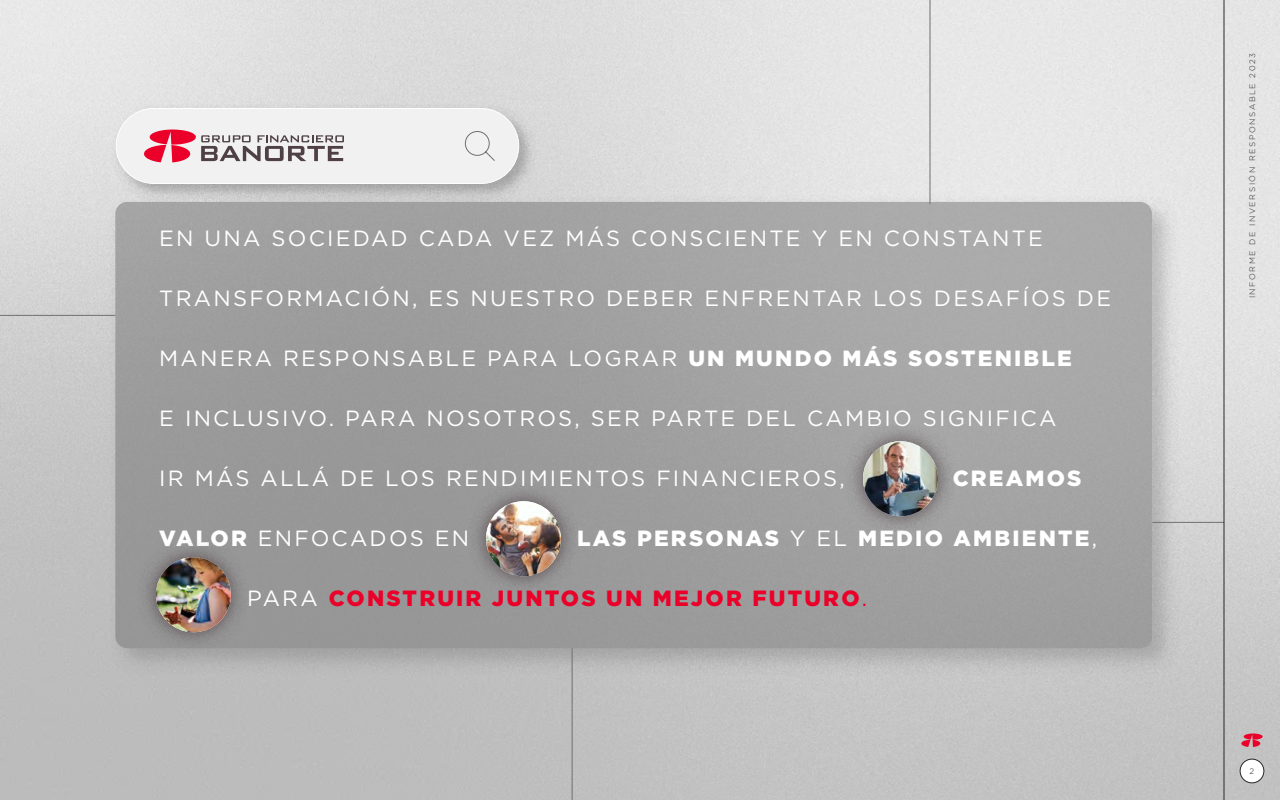
<style>
.page{position:relative;width:1280px;height:800px;background:#fff}
.page>*{position:absolute;margin:0;border:0;box-sizing:border-box;transform-origin:0 0}
.t1{font:22px "Gotham";letter-spacing:.1em;color:#fff}
.t2{font:900 22px "Gotham";letter-spacing:.1em;color:#fff}
.t3{font:900 22px "Gotham";letter-spacing:.1em;color:#eb0029}
.t4{font:300 8px "Gotham";letter-spacing:.2em;color:#282828}
.s1{font-weight:900}
.s2{font-weight:400}
.s3{font-weight:400;color:#fff}
</style>
<div class="page">
<img style="left:0;top:0;width:1280px;height:800px">
<div style="left:109px;top:195px;width:1071px;height:481px;background:#707070;opacity:.75"></div>
<div style="left:115px;top:202px;width:1037px;height:446px;background:#9f9f9f;border-radius:12px"></div>
<div style="left:137px;top:538px;width:113px;height:113px;background:#4e4044;opacity:.75"></div>
<img style="left:156px;top:557px;width:75px;height:75px;border-radius:38px">
<div style="left:467px;top:482px;width:113px;height:113px;background:#4e4044;opacity:.75"></div>
<img style="left:486px;top:501px;width:75px;height:75px;border-radius:38px">
<div style="left:844px;top:422px;width:113px;height:113px;background:#4e4044;opacity:.75"></div>
<img style="left:863px;top:441px;width:75px;height:75px;border-radius:38px">
<div style="left:111px;top:104px;width:427px;height:99px;background:#707070;opacity:.5"></div>
<div style="left:116px;top:108px;width:403px;height:75px;background:#f1f1f1;border-radius:37px"></div>
<div style="left:116px;top:108px;width:403px;height:76px;border:1px solid #fff;border-radius:37px"></div>
<svg style="left:465px;top:131px;width:30px;height:30px"></svg>
<svg style="left:144px;top:129px;width:200px;height:33px"></svg>
<hr style="left:0;top:315px;width:115px;height:1px;background:#707070">
<hr style="left:1152px;top:522px;width:72px;height:1px;background:#707070">
<hr style="left:572px;top:648px;width:1px;height:152px;background:#707070">
<hr style="left:930px;top:0;width:1px;height:204px;background:#707070">
<div style="left:1240px;top:759px;width:24px;height:24px;background:#fff;border-radius:50%"></div>
<div style="left:1240px;top:759px;width:24px;height:24px;border:1px solid #282828;border-radius:50%"></div>
<hr style="left:1224px;top:0;width:1px;height:800px;background:#282828">
<svg style="left:1241px;top:733px;width:22px;height:14px"></svg>
<p class="t1" style="left:159px;top:224px;width:885px">EN UNA SOCIEDAD CADA VEZ MÁS CONSCIENTE Y EN CONSTANTE</p>
<p class="t1" style="left:159px;top:284px;width:953px">TRANSFORMACIÓN, ES NUESTRO DEBER ENFRENTAR LOS DESAFÍOS DE</p>
<p class="t1" style="left:159px;top:344px;width:914px">MANERA RESPONSABLE PARA LOGRAR <span class="s1">UN MUNDO MÁS SOSTENIBLE</span></p>
<p class="t1" style="left:159px;top:404px;width:899px">E INCLUSIVO. PARA NOSOTROS, SER PARTE DEL CAMBIO SIGNIFICA</p>
<p class="t1" style="left:159px;top:464px;width:687px">IR MÁS ALLÁ DE LOS RENDIMIENTOS FINANCIEROS,</p>
<p class="t2" style="left:953px;top:463px;width:130px">CREAMOS</p>
<p class="t1" style="left:159px;top:524px;width:311px"><span class="s1">VALOR</span> ENFOCADOS EN</p>
<p class="t2" style="left:577px;top:523px;width:522px">LAS PERSONAS <span class="s2">Y EL</span> MEDIO AMBIENTE<span class="s2">,</span></p>
<p class="t3" style="left:247px;top:583px;width:621px"><span class="s3">PARA</span> CONSTRUIR JUNTOS UN MEJOR FUTURO<span class="s2">.</span></p>
<p class="t4" style="left:1247px;top:298px;width:247px;rotate:-90deg">INFORME DE INVERSIÓN RESPONSABLE 2023</p>
<p class="t4" style="left:1250px;top:766px;width:6px">2</p>
</div>
